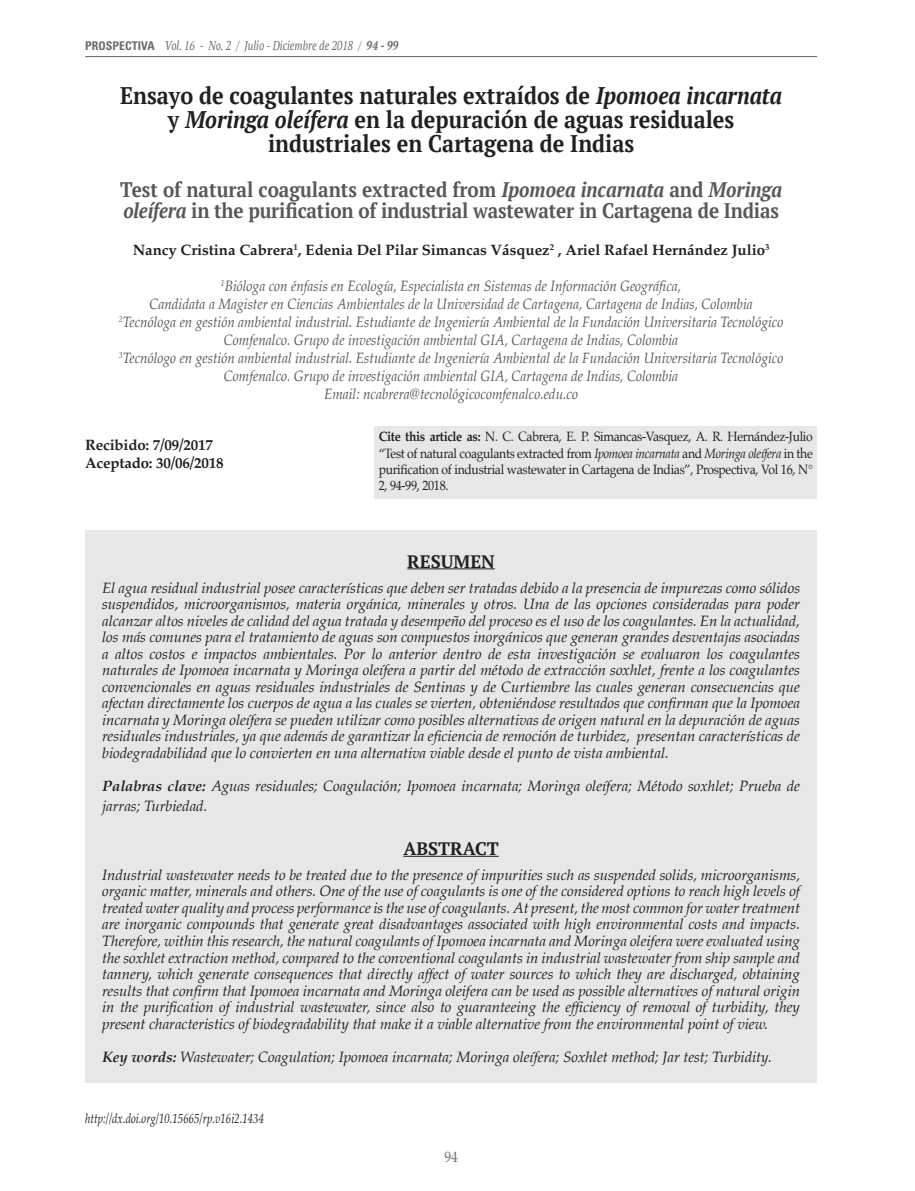
<style>
.page{position:relative;width:915px;height:1191px;background:#fff}
.page>*{position:absolute;margin:0;border:0;box-sizing:border-box;transform-origin:0 0}
.Título_español{font:700 24px/24px "PT Serif";color:#231f20;text-align:center;scale:.9 1}
.Título_inglés{font:700 21px/21px "PT Serif";letter-spacing:-.01em;color:#57585a;scale:.9 1}
.Resumen___Abstract{font:700 18px "PT Serif";color:#231f20}
.Resumen__Abstract_te{font:italic 15px/16.5px "Palatino";letter-spacing:-.005em;color:#231f20;text-align:justify}
.Autores_Textos{font:italic 15px/18px "Palatino";color:#57585a;text-align:center;scale:.9 1}
.Autores{font:700 15px "Palatino";color:#231f20}
.General{font:700 15px "Palatino";letter-spacing:-.01em;color:#231f20}
.t1{font:15px "Palatino";color:#6c6d70;scale:.9 1}
.Citas{font:13.5px/16.2px "Palatino";letter-spacing:-.025em;color:#231f20;text-align:justify;scale:.9 1}
.Doi{font:italic 13.5px "Palatino";color:#231f20;scale:.8 1}
.t2{font:italic 12.75px "PT Serif";color:#6c6d70;scale:.8 1}
.s1{font-family:"Univers LT Std";font-weight:700;font-style:normal;font-stretch:condensed;font-size:12px}
.s2{font-weight:700}
.s3{font-style:italic}
.s4{color:#212121}
</style>
<div class="page">
<hr style="left:85px;top:56px;width:731px;height:1px;background:#6c6d70">
<div style="left:85px;top:530px;width:731px;height:553px;background:#e6e7e9"></div>
<hr style="left:407px;top:568px;width:88px;height:1px;background:#231f20">
<hr style="left:403px;top:856px;width:95px;height:1px;background:#231f20">
<div style="left:374px;top:426px;width:442px;height:72px;background:#e6e7e9"></div>
<p class="t2" style="left:85px;top:38px;width:393px"><span class="s1">PROSPECTIVA</span> Vol. 16 - No. 2 / Julio - Diciembre de 2018 / <span class="s2">94 - 99</span></p>
<p class="Título_español" style="left:120px;top:83px;width:736px">Ensayo de coagulantes naturales extraídos de <span class="s3">Ipomoea incarnata </span>y <span class="s3">Moringa oleífera</span> en la depuración de aguas residuales</p>
<p class="Título_español" style="left:268px;top:131px;width:408px">industriales en Cartagena de Indias</p>
<p class="Título_inglés" style="left:120px;top:179px;width:736px">Test of natural coagulants extracted from <span class="s3">Ipomoea incarnata</span> and <span class="s3">Moringa oleífera</span> in the purification of industrial wastewater in Cartagena de Indias</p>
<p class="Autores" style="left:133px;top:237px;width:638px">Nancy Cristina Cabrera<sup>1</sup>, Edenia Del Pilar Simancas Vásquez<sup>2</sup> , Ariel Rafael Hernández Julio<sup>3</sup></p>
<p class="Autores_Textos" style="left:221px;top:276px;width:513px"><sup>1</sup>Bióloga con énfasis en Ecología, Especialista en Sistemas de Información Geográfica,</p>
<p class="Autores_Textos" style="left:149px;top:294px;width:671px">Candidata a Magister en Ciencias Ambientales de la Universidad de Cartagena, Cartagena de Indias, Colombia</p>
<p class="Autores_Textos" style="left:119px;top:312px;width:739px"><sup>2</sup>Tecnóloga en gestión ambiental industrial. Estudiante de Ingeniería Ambiental de la Fundación Universitaria Tecnológico<br>Comfenalco. Grupo de investigación ambiental GIA, Cartagena de Indias, Colombia</p>
<p class="Autores_Textos" style="left:119px;top:348px;width:739px"><sup>3</sup>Tecnólogo en gestión ambiental industrial. Estudiante de Ingeniería Ambiental de la Fundación Universitaria Tecnológico<br>Comfenalco. Grupo de investigación ambiental GIA, Cartagena de Indias, Colombia</p>
<p class="Autores_Textos" style="left:324px;top:384px;width:283px">Email: ncabrera@tecnológicocomfenalco.edu.co</p>
<p class="General" style="left:85px;top:432px;width:129px">Recibido: 7/09/2017</p>
<p class="General" style="left:85px;top:450px;width:140px">Aceptado: 30/06/2018</p>
<p class="Citas" style="left:378px;top:429px;width:483px"><span class="s2">Cite this article as:</span> N. C. Cabrera, E. P. Simancas-Vasquez, A. R. Hernández-Julio “Test of natural coagulants extracted from <span class="s3">Ipomoea incarnata</span> and <span class="s3">Moringa oleífera</span> in the purification of industrial wastewater in Cartagena de Indias”, Prospectiva, Vol 16, N° 2, 94-99, 2018.</p>
<p class="Resumen___Abstract" style="left:407px;top:549px;width:89px">RESUMEN</p>
<p class="Resumen__Abstract_te" style="left:102px;top:579px;width:699px">El agua residual industrial posee características que deben ser tratadas debido a la presencia de impurezas como sólidos suspendidos, microorganismos, materia orgánica, minerales y otros. Una de las opciones consideradas para poder alcanzar altos niveles de calidad del agua tratada y desempeño del proceso es el uso de los coagulantes. En la actualidad, los más comunes para el tratamiento de aguas son compuestos inorgánicos que generan grandes desventajas asociadas a altos costos e impactos ambientales. Por lo anterior dentro de esta investigación se evaluaron los coagulantes naturales de Ipomoea incarnata y Moringa oleífera a partir del método de extracción soxhlet, frente a los coagulantes convencionales en aguas residuales industriales de Sentinas y de Curtiembre las cuales generan consecuencias que afectan directamente los cuerpos de agua a las cuales se vierten, obteniéndose resultados que confirman que la Ipomoea incarnata y Moringa oleífera se pueden utilizar como posibles alternativas de origen natural en la depuración de aguas residuales industriales, ya que además de garantizar la eficiencia de remoción de turbidez, presentan características de biodegradabilidad que lo convierten en una alternativa viable desde el punto de vista ambiental.</p>
<p class="Resumen__Abstract_te" style="left:102px;top:776px;width:699px;line-height:19.8px"><span class="s2">Palabras clave:</span> Aguas residuales; Coagulación; Ipomoea incarnata; Moringa oleífera; Método soxhlet; Prueba de jarras; Turbiedad.</p>
<p class="Resumen___Abstract" style="left:403px;top:836px;width:97px">ABSTRACT</p>
<p class="Resumen__Abstract_te" style="left:102px;top:866px;width:699px">Industrial wastewater needs to be treated due to the presence of impurities such as suspended solids, microorganisms, organic matter, minerals and others. One of the use of coagulants is one of the considered options to reach high levels of treated water quality and process performance is the use of coagulants. At present, the most common for water treatment are inorganic compounds that generate great disadvantages associated with high environmental costs and impacts.<br>Therefore, within this research, the natural coagulants of Ipomoea incarnata and Moringa oleifera were evaluated using the soxhlet extraction method, compared to the conventional coagulants in industrial wastewater from ship sample and tannery, which generate consequences that directly affect of water sources to which they are discharged, obtaining results that confirm that Ipomoea incarnata and Moringa oleifera can be used as possible alternatives of natural origin <span class="s4">in the purification of industrial wastewater, since also to guaranteeing the efficiency of removal of turbidity, they </span>present characteristics of biodegradability that make it a viable alternative from the environmental point of view.</p>
<p class="Resumen__Abstract_te" style="left:102px;top:1048px;width:671px"><span class="s2">Key words:</span> Wastewater; Coagulation; Ipomoea incarnata; Moringa oleífera; Soxhlet method; Jar test; Turbidity.</p>
<p class="Doi" style="left:85px;top:1107px;width:225px">http://dx.doi.org/10.15665/rp.v16i2.1434</p>
<p class="t1" style="left:444px;top:1144px;width:16px">94</p>
</div>
